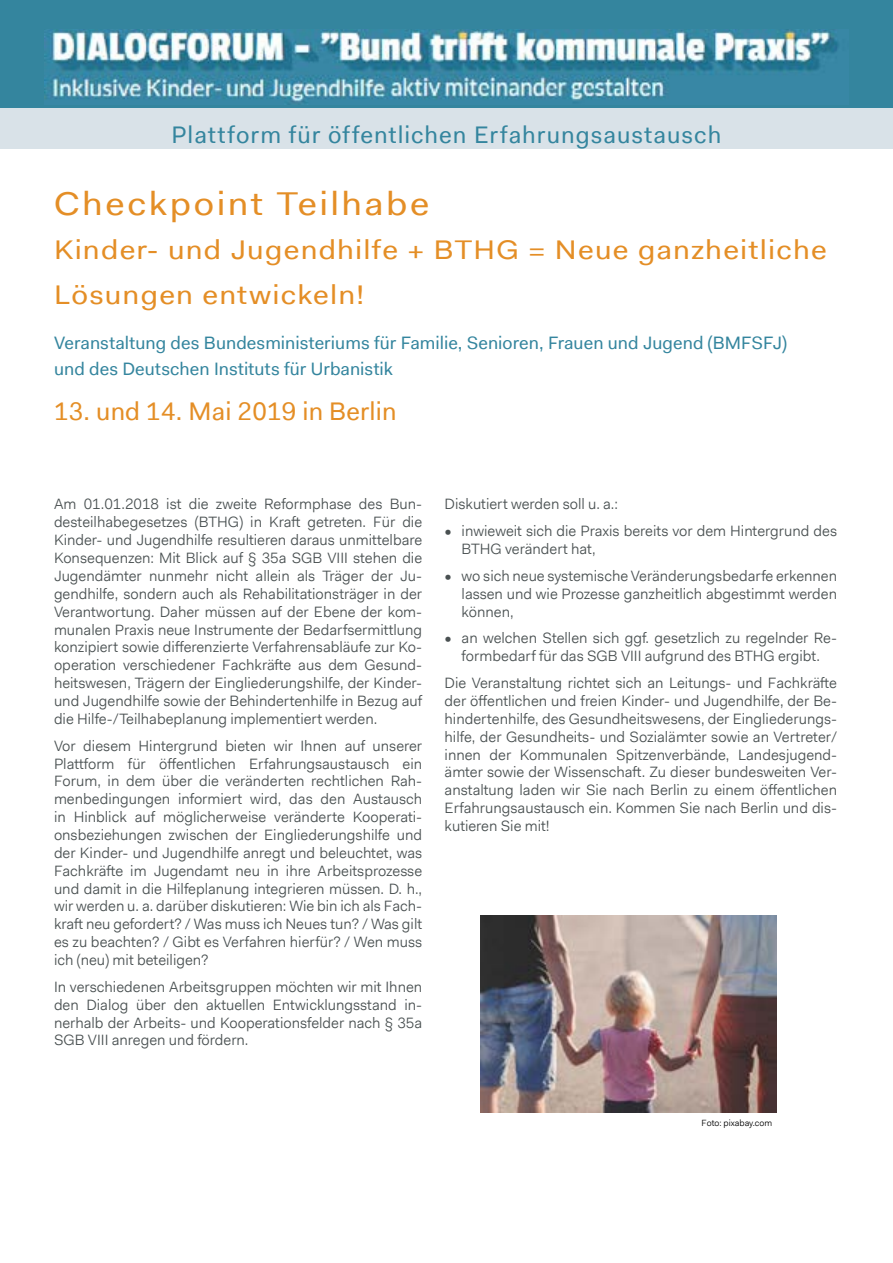
<style>
.page{position:relative;width:893px;height:1263px;background:#fff}
.page>*{position:absolute;margin:0;border:0;box-sizing:border-box;transform-origin:0 0}
.t1{font:33px "Fakt Pro";letter-spacing:.07em;color:#e48e26;scale:1.1 1}
.t2{font:27px/44.7px "Fakt Pro";letter-spacing:.045em;color:#e48e26;scale:1.1 1}
.t3{font:25.5px "Fakt Pro";letter-spacing:.01em;color:#e48e26}
.t4{font:24px "Fakt Pro";letter-spacing:.045em;color:#34859e}
.t5{font:18px/26.8px "Fakt Pro";letter-spacing:.005em;color:#34859e}
.t6{font:15px/17.9px "Fakt Pro Blond";color:#495051;text-align:justify}
.t7{font:9px "Fakt Pro Blond";color:#000}
</style>
<div class="page">
<div style="left:0;top:0;width:893px;height:149px;background:#d9e2e8"></div>
<div style="left:0;top:0;width:893px;height:107px;background:#34859e"></div>
<img style="left:45px;top:30px;width:793px;height:75px">
<img style="left:480px;top:915px;width:296px;height:198px">
<h3 class="t4" style="left:172px;top:119px;width:551px">Plattform für öffentlichen Erfahrungsaustausch</h3>
<h1 class="t1" style="left:54px;top:181px;width:342px">Checkpoint Teilhabe</h1>
<h2 class="t2" style="left:54px;top:228px;width:704px">Kinder- und Jugendhilfe + BTHG = Neue ganzheitliche<br>Lösungen entwickeln!</h2>
<p class="t5" style="left:54px;top:329px;width:734px">Veranstaltung des Bundesministeriums für Familie, Senioren, Frauen und Jugend (BMFSFJ) und des Deutschen Instituts für Urbanistik</p>
<h3 class="t3" style="left:54px;top:394px;width:344px">13. und 14. Mai 2019 in Berlin</h3>
<p class="t6" style="left:54px;top:495px;width:370px">Am 01.01.2018 ist die zweite Reformphase des Bun&shy;desteilhabegesetzes (BTHG) in Kraft getreten. Für die Kinder- und Jugendhilfe resultieren daraus unmittelbare Konsequenzen: Mit Blick auf § 35a SGB VIII stehen die Jugendämter nunmehr nicht allein als Träger der Ju&shy;gendhilfe, sondern auch als Rehabilitationsträger in der Verantwortung. Daher müssen auf der Ebene der kom&shy;munalen Praxis neue Instrumente der Bedarfsermittlung konzipiert sowie differenzierte Verfahrensabläufe zur Ko&shy;operation verschiedener Fachkräfte aus dem Gesund&shy;heitswesen, Trägern der Eingliederungshilfe, der Kinder&shy;und Jugendhilfe sowie der Behindertenhilfe in Bezug auf die Hilfe-/Teilhabeplanung implementiert werden.</p>
<p class="t6" style="left:54px;top:736px;width:370px">Vor diesem Hintergrund bieten wir Ihnen auf unserer Plattform für öffentlichen Erfahrungsaustausch ein Forum, in dem über die veränderten rechtlichen Rah&shy;menbedingungen informiert wird, das den Austausch in Hinblick auf möglicherweise veränderte Kooperati&shy;onsbeziehungen zwischen der Eingliederungshilfe und der Kinder- und Jugendhilfe anregt und beleuchtet, was Fachkräfte im Jugendamt neu in ihre Arbeitsprozesse und damit in die Hilfeplanung integrieren müssen. D. h., wir werden u. a. darüber diskutieren: Wie bin ich als Fach&shy;kraft neu gefordert? / Was muss ich Neues tun? / Was gilt es zu beachten? / Gibt es Verfahren hierfür? / Wen muss ich (neu) mit beteiligen?</p>
<p class="t6" style="left:54px;top:978px;width:370px">In verschiedenen Arbeitsgruppen möchten wir mit Ihnen den Dialog über den aktuellen Entwicklungsstand in&shy;nerhalb der Arbeits- und Kooperationsfelder nach § 35a SGB VIII anregen und fördern.</p>
<p class="t6" style="left:445px;top:495px;width:175px">Diskutiert werden soll u. a.:</p>
<p class="t6" style="left:462px;top:522px;width:377px;text-indent:-17px">• inwieweit sich die Praxis bereits vor dem Hintergrund des<br>BTHG verändert hat,</p>
<p class="t6" style="left:462px;top:567px;width:377px;text-indent:-17px">• wo sich neue systemische Veränderungsbedarfe erkennen lassen und wie Prozesse ganzheitlich abgestimmt werden können,</p>
<p class="t6" style="left:445px;top:629px;width:394px;text-align:center">• an welchen Stellen sich ggf. gesetzlich zu regelnder Re&shy;formbedarf für das SGB VIII aufgrund des BTHG ergibt.</p>
<p class="t6" style="left:445px;top:674px;width:394px">Die Veranstaltung richtet sich an Leitungs- und Fachkräfte der öffentlichen und freien Kinder- und Jugendhilfe, der Be&shy;hindertenhilfe, des Gesundheitswesens, der Eingliederungs&shy;hilfe, der Gesundheits- und Sozialämter sowie an Vertreter/ innen der Kommunalen Spitzenverbände, Landesjugend&shy;ämter sowie der Wissenschaft. Zu dieser bundesweiten Ver&shy;anstaltung laden wir Sie nach Berlin zu einem öffentlichen Erfahrungsaustausch ein. Kommen Sie nach Berlin und dis&shy;kutieren Sie mit!</p>
<p class="t7" style="left:702px;top:1116px;width:72px">Foto: pixabay.com</p>
</div>
